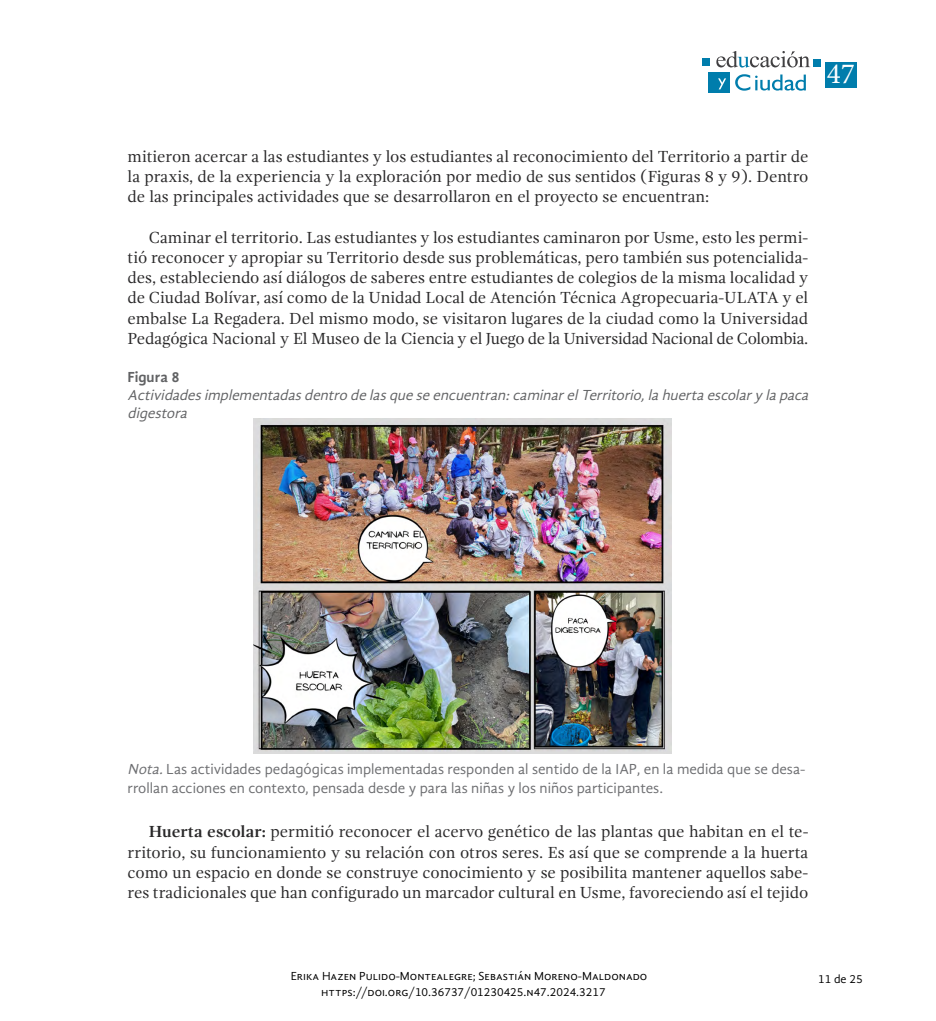
<style>
.page{position:relative;width:936px;height:1021px;background:#fff}
.page>*{position:absolute;margin:0;border:0;box-sizing:border-box;transform-origin:0 0}
.t1{font:29.25px "Minion Pro";color:#fff}
.t2{font:16.5px/20.2px "Gandhi Serif";letter-spacing:-.01em;color:#292829;text-align:justify}
.t3{font:15px/18.8px "Gandhi Sans";color:#6d6e71}
.t4{font:italic 15px/18px "Gandhi Sans";color:#616264}
.t5{font:700 15px "Gandhi Sans";color:#616264}
.t6{font:12px/16px "Gandhi Sans";color:#000}
.s1{font-style:italic}
.s2{font-weight:700}
</style>
<div class="page">
<div style="left:708px;top:72px;width:22px;height:21px;background:#007dac"></div>
<svg style="left:716px;top:51px;width:94px;height:16px"></svg>
<svg style="left:718px;top:78px;width:8px;height:11px"></svg>
<svg style="left:735px;top:74px;width:70px;height:17px"></svg>
<div style="left:702px;top:59px;width:8px;height:7px;background:#007dac"></div>
<div style="left:813px;top:59px;width:8px;height:8px;background:#007dac"></div>
<div style="left:824px;top:62px;width:32px;height:25px;background:#007dac"></div>
<img style="left:254px;top:419px;width:417px;height:334px">
<h1 class="t1" style="left:826px;top:54px;width:30px">47</h1>
<p class="t2" style="left:128px;top:146px;width:682px">mitieron acercar a las estudiantes y los estudiantes al reconocimiento del Territorio a partir de la praxis, de la experiencia y la exploración por medio de sus sentidos (Figuras 8 y 9). Dentro de las principales actividades que se desarrollaron en el proyecto se encuentran:</p>
<p class="t2" style="left:128px;top:227px;width:682px;text-indent:21px">Caminar el territorio. Las estudiantes y los estudiantes caminaron por Usme, esto les permi&shy;tió reconocer y apropiar su Territorio desde sus problemáticas, pero también sus potencialida&shy;des, estableciendo así diálogos de saberes entre estudiantes de colegios de la misma localidad y de Ciudad Bolívar, así como de la Unidad Local de Atención Técnica Agropecuaria-ULATA y el embalse La Regadera. Del mismo modo, se visitaron lugares de la ciudad como la Universidad Pedagógica Nacional y El Museo de la Ciencia y el Juego de la Universidad Nacional de Colombia.</p>
<p class="t5" style="left:128px;top:368px;width:54px">Figura 8</p>
<p class="t4" style="left:128px;top:386px;width:686px">Actividadesimplementadasdentro de lasque se encuentran:caminarelTerritorio,la huerta escolary la paca digestora</p>
<p class="t3" style="left:128px;top:759px;width:679px"><span class="s1">Nota.</span>Las actividades pedagógicas implementadas responden al sentido de la IAP, en la medida que se desa&shy;rrollan acciones en contexto, pensada desde y para las niñas y los niños participantes.</p>
<p class="t2" style="left:128px;top:821px;width:682px;text-indent:21px"><span class="s2">Huerta escolar:</span> permitió reconocer el acervo genético de las plantas que habitan en el te&shy;rritorio, su funcionamiento y su relación con otros seres. Es así que se comprende a la huerta como un espacio en donde se construye conocimiento y se posibilita mantener aquellos sabe&shy;res tradicionales que han configurado un marcador cultural en Usme, favoreciendo así el tejido</p>
<p class="t6" style="left:321px;top:967px;width:327px;text-indent:-30px">Erika Hazen Pulido-Montealegre; Sebastián Moreno-Maldonado https://doi.org/10.36737/01230425.n47.2024.3217</p>
<p class="t6" style="left:818px;top:970px;width:46px">11 de 25</p>
</div>
